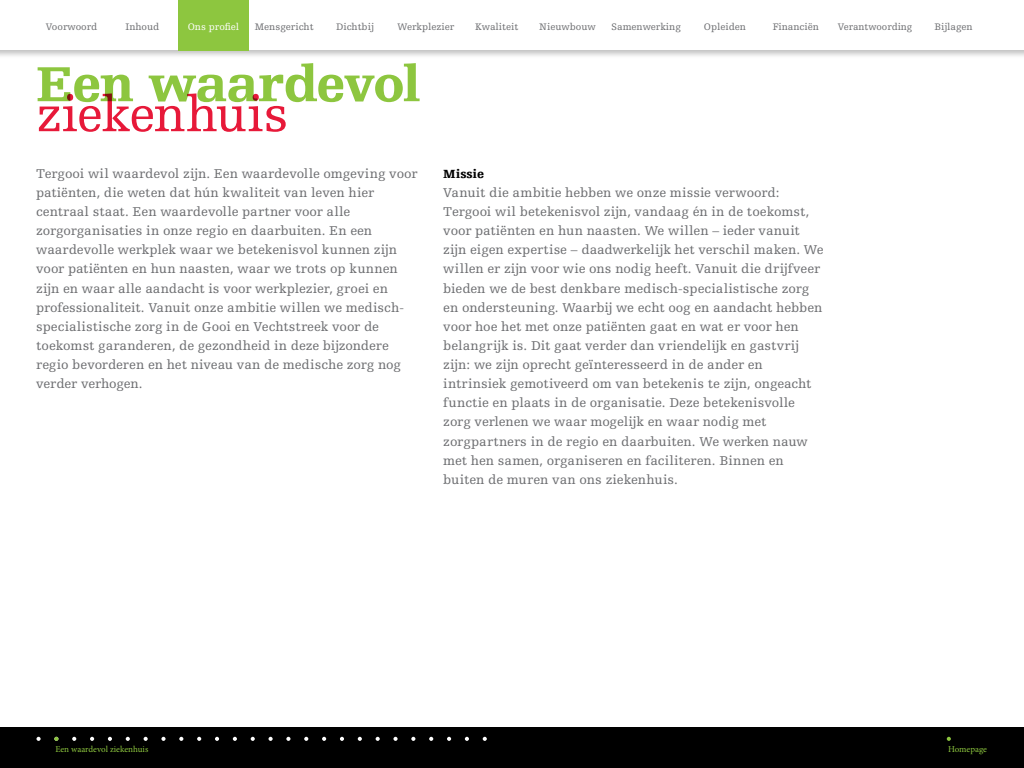
<style>
.page{position:relative;width:1024px;height:768px;background:#fff}
.page>*{position:absolute;margin:0;border:0;box-sizing:border-box;transform-origin:0 0}
.t1{font:900 52px "Egyptienne FLT Std";letter-spacing:-.03em;color:#8dc63f}
.t2{font:52px "Egyptienne FLT Std";letter-spacing:-.02em;color:#e71939}
.t3{font:13.5px/19.1px "Egyptienne FLT Std";color:#6d6e71}
.t4{font:900 12.5px "Egyptienne FLT Std";letter-spacing:.005em;color:#000}
.t5{font:10px "Egyptienne FLT Std";color:#6d6e71}
.t6{font:10px "Egyptienne FLT Std";color:#fff}
.t7{font:9px "Minion Pro";color:#8dc63f}
</style>
<div class="page">
<div style="left:0;top:0;width:1024px;height:59px;background:#000;opacity:.25"></div>
<div style="left:0;top:0;width:1024px;height:50px;background:#fff"></div>
<div style="left:0;top:728px;width:1024px;height:40px;background:#000"></div>
<svg style="left:947px;top:737px;width:4px;height:4px"></svg>
<svg style="left:36px;top:737px;width:5px;height:4px"></svg>
<svg style="left:72px;top:737px;width:4px;height:4px"></svg>
<svg style="left:90px;top:737px;width:4px;height:4px"></svg>
<svg style="left:108px;top:737px;width:4px;height:4px"></svg>
<svg style="left:126px;top:737px;width:4px;height:4px"></svg>
<svg style="left:144px;top:737px;width:4px;height:4px"></svg>
<svg style="left:161px;top:737px;width:5px;height:4px"></svg>
<svg style="left:179px;top:737px;width:4px;height:4px"></svg>
<svg style="left:197px;top:737px;width:4px;height:4px"></svg>
<svg style="left:215px;top:737px;width:4px;height:4px"></svg>
<svg style="left:233px;top:737px;width:4px;height:4px"></svg>
<svg style="left:251px;top:737px;width:4px;height:4px"></svg>
<svg style="left:269px;top:737px;width:4px;height:4px"></svg>
<svg style="left:286px;top:737px;width:4px;height:4px"></svg>
<svg style="left:304px;top:737px;width:4px;height:4px"></svg>
<svg style="left:322px;top:737px;width:4px;height:4px"></svg>
<svg style="left:340px;top:737px;width:4px;height:4px"></svg>
<svg style="left:358px;top:737px;width:4px;height:4px"></svg>
<svg style="left:376px;top:737px;width:4px;height:4px"></svg>
<svg style="left:393px;top:737px;width:5px;height:4px"></svg>
<svg style="left:411px;top:737px;width:4px;height:4px"></svg>
<svg style="left:429px;top:737px;width:4px;height:4px"></svg>
<svg style="left:447px;top:737px;width:4px;height:4px"></svg>
<svg style="left:465px;top:737px;width:4px;height:4px"></svg>
<svg style="left:483px;top:737px;width:4px;height:4px"></svg>
<svg style="left:54px;top:737px;width:4px;height:4px"></svg>
<div style="left:178px;top:0;width:71px;height:50px;background:#8dc63f"></div>
<p class="t5" style="left:46px;top:21px;width:53px">Voorwoord</p>
<p class="t5" style="left:125px;top:21px;width:35px">Inhoud</p>
<p class="t6" style="left:188px;top:21px;width:53px">Ons profiel</p>
<p class="t5" style="left:255px;top:21px;width:60px">Mensgericht</p>
<p class="t5" style="left:336px;top:21px;width:39px">Dichtbij</p>
<p class="t5" style="left:398px;top:21px;width:58px">Werkplezier</p>
<p class="t5" style="left:475px;top:21px;width:45px">Kwaliteit</p>
<p class="t5" style="left:539px;top:21px;width:58px">Nieuwbouw</p>
<p class="t5" style="left:612px;top:21px;width:71px">Samenwerking</p>
<p class="t5" style="left:704px;top:21px;width:44px">Opleiden</p>
<p class="t5" style="left:773px;top:21px;width:48px">Financiën</p>
<p class="t5" style="left:838px;top:21px;width:76px">Verantwoording</p>
<p class="t5" style="left:934px;top:21px;width:40px">Bijlagen</p>
<h1 class="t1" style="left:36px;top:55px;width:386px">Een waardevol</h1>
<h1 class="t2" style="left:36px;top:86px;width:254px">ziekenhuis</h1>
<p class="t3" style="left:36px;top:164px;width:383px">Tergooi wil waardevol zijn. Een waardevolle omgeving voor patiënten, die weten dat hún kwaliteit van leven hier centraal staat. Een waardevolle partner voor alle zorgorganisaties in onze regio en daarbuiten. En een waardevolle werkplek waar we betekenisvol kunnen zijn voor patiënten en hun naasten, waar we trots op kunnen zijn en waar alle aandacht is voor werkplezier, groei en professionaliteit. Vanuit onze ambitie willen we medisch&shy;specialistische zorg in de Gooi en Vechtstreek voor de toekomst garanderen, de gezondheid in deze bijzondere regio bevorderen en het niveau van de medische zorg nog verder verhogen.</p>
<p class="t4" style="left:443px;top:167px;width:42px">Missie</p>
<p class="t3" style="left:443px;top:183px;width:382px">Vanuit die ambitie hebben we onze missie verwoord:<br>Tergooi wil betekenisvol zijn, vandaag én in de toekomst, voor patiënten en hun naasten. We willen – ieder vanuit zijn eigen expertise – daadwerkelijk het verschil maken. We willen er zijn voor wie ons nodig heeft. Vanuit die drijfveer bieden we de best denkbare medisch-specialistische zorg en ondersteuning. Waarbij we echt oog en aandacht hebben voor hoe het met onze patiënten gaat en wat er voor hen belangrijk is. Dit gaat verder dan vriendelijk en gastvrij zijn: we zijn oprecht geïnteresseerd in de ander en intrinsiek gemotiveerd om van betekenis te zijn, ongeacht functie en plaats in de organisatie. Deze betekenisvolle zorg verlenen we waar mogelijk en waar nodig met zorgpartners in de regio en daarbuiten. We werken nauw met hen samen, organiseren en faciliteren. Binnen en buiten de muren van ons ziekenhuis.</p>
<p class="t7" style="left:55px;top:743px;width:95px">Een waardevol ziekenhuis</p>
<p class="t7" style="left:948px;top:743px;width:40px">Homepage</p>
</div>
